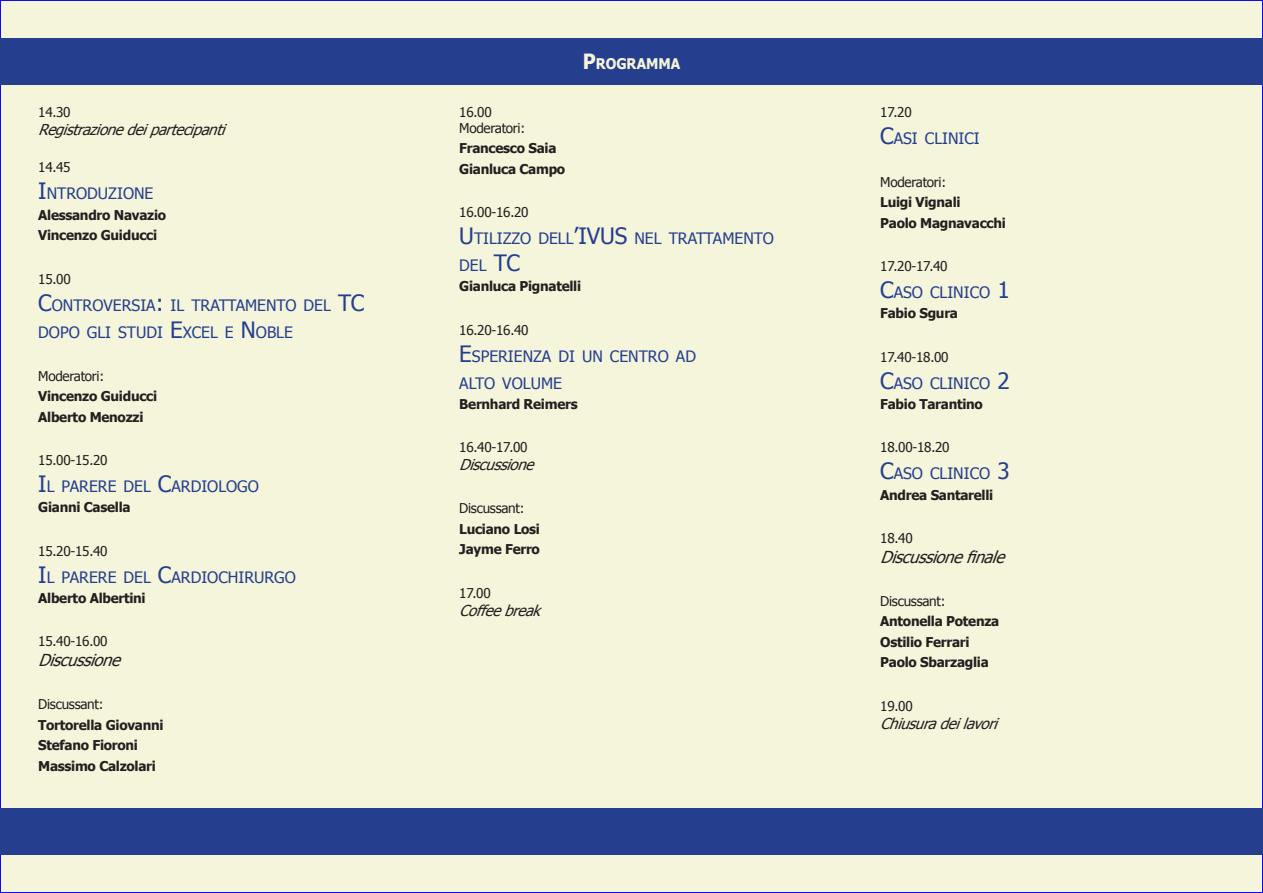
<style>
.page{position:relative;width:1263px;height:893px;background:#fff}
.page>*{position:absolute;margin:0;border:0;box-sizing:border-box;transform-origin:0 0}
.t1{font:italic 16.5px "Tahoma";color:#231f20}
.t2{font:15.75px/27px "Tahoma";color:#253f8e}
.t3{font:italic 15px "Tahoma";color:#231f20}
.t4{font:700 14.7px "Tahoma";color:#f5f5dc;scale:.94 1}
.t5{font:700 13.5px/20.4px "Tahoma";letter-spacing:-.02em;color:#231f20}
.t6{font:13.5px/16.2px "Tahoma";letter-spacing:-.02em;color:#231f20}
.s1{font-size:22.5px}
.s2{font-size:21px}
</style>
<div class="page">
<div style="left:0;top:0;width:1262px;height:892px;background:#f5f5dc"></div>
<div style="left:0;top:38px;width:1263px;height:47px;background:#253f8e"></div>
<div style="left:0;top:808px;width:1262px;height:47px;background:#253f8e"></div>
<p class="t6" style="left:38px;top:103px;width:34px">14.30</p>
<p class="t3" style="left:38px;top:119px;width:194px">Registrazionedeipartecipanti</p>
<p class="t6" style="left:38px;top:159px;width:34px">14.45</p>
<p class="t2" style="left:38px;top:179px;width:117px"><span class="s1">I</span>NTRODUZIONE</p>
<p class="t5" style="left:38px;top:204px;width:129px">Alessandro Navazio<br>Vincenzo Guiducci</p>
<p class="t6" style="left:38px;top:270px;width:34px">15.00</p>
<p class="t2" style="left:38px;top:291px;width:314px"><span class="s1">C</span>ONTROVERSIA<span class="s1">:</span> IL TRATTAMENTO DEL <span class="s1">TC<br></span>DOPO GLI STUDI <span class="s1">E</span>XCEL E <span class="s1">N</span> OBLE</p>
<p class="t6" style="left:38px;top:367px;width:67px">Moderatori:</p>
<p class="t5" style="left:38px;top:385px;width:120px">Vincenzo Guiducci<br>Alberto Menozzi</p>
<p class="t6" style="left:38px;top:451px;width:71px">15.00-15.20</p>
<p class="t2" style="left:38px;top:472px;width:222px"><span class="s1">I</span>L PARERE DEL <span class="s1">C</span>ARDIOLOGO</p>
<p class="t5" style="left:38px;top:496px;width:94px">Gianni Casella</p>
<p class="t6" style="left:38px;top:542px;width:71px">15.20-15.40</p>
<p class="t2" style="left:38px;top:563px;width:259px"><span class="s1">I</span>L PARERE DEL <span class="s1">C</span>ARDIOCHIRURGO</p>
<p class="t5" style="left:38px;top:587px;width:109px">Alberto Albertini</p>
<p class="t6" style="left:38px;top:633px;width:71px">15.40-16.00</p>
<p class="t1" style="left:38px;top:649px;width:90px">Discussione</p>
<p class="t6" style="left:38px;top:696px;width:67px">Discussant:</p>
<p class="t5" style="left:38px;top:714px;width:127px">Tortorella Giovanni<br>Stefano Fioroni<br>Massimo Calzolari</p>
<p class="t4" style="left:583px;top:54px;width:105px"><span class="s2">P</span>ROGRAMMA</p>
<p class="t6" style="left:459px;top:103px;width:67px">16.00<br>Moderatori:</p>
<p class="t5" style="left:459px;top:137px;width:108px">Francesco Saia<br>Gianluca Campo</p>
<p class="t6" style="left:459px;top:203px;width:71px">16.00-16.20</p>
<p class="t2" style="left:459px;top:224px;width:132px"><span class="s1">U</span>TILIZZO DELL<span class="s1">’IVUS</span></p>
<p class="t2" style="left:634px;top:224px;width:141px">NEL TRATTAMENTO</p>
<p class="t2" style="left:459px;top:251px;width:49px">DEL <span class="s1">TC</span></p>
<p class="t5" style="left:459px;top:275px;width:123px">Gianluca Pignatelli</p>
<p class="t6" style="left:459px;top:321px;width:71px">16.20-16.40</p>
<p class="t2" style="left:459px;top:342px;width:237px"><span class="s1">E</span>SPERIENZA DI UN CENTRO AD<br>ALTO VOLUME</p>
<p class="t5" style="left:459px;top:393px;width:120px">Bernhard Reimers</p>
<p class="t6" style="left:459px;top:439px;width:70px">16.40-17.00</p>
<p class="t3" style="left:459px;top:455px;width:82px">Discussione</p>
<p class="t6" style="left:459px;top:500px;width:67px">Discussant:</p>
<p class="t5" style="left:459px;top:518px;width:82px">Luciano Losi<br>Jayme Ferro</p>
<p class="t6" style="left:459px;top:584px;width:33px">17.00</p>
<p class="t3" style="left:459px;top:600px;width:89px">Coffeebreak</p>
<p class="t6" style="left:880px;top:103px;width:33px">17.20</p>
<p class="t2" style="left:880px;top:124px;width:101px"><span class="s1">C</span>ASI CLINICI</p>
<p class="t6" style="left:880px;top:173px;width:67px">Moderatori:</p>
<p class="t5" style="left:880px;top:191px;width:127px">Luigi Vignali<br>Paolo Magnavacchi</p>
<p class="t6" style="left:880px;top:257px;width:69px">17.20-17.40</p>
<p class="t2" style="left:880px;top:278px;width:131px"><span class="s1">C</span>ASO CLINICO <span class="s1">1</span></p>
<p class="t5" style="left:880px;top:302px;width:79px">Fabio Sgura</p>
<p class="t6" style="left:880px;top:348px;width:70px">17.40-18.00</p>
<p class="t2" style="left:880px;top:369px;width:131px"><span class="s1">C</span>ASO CLINICO <span class="s1">2</span></p>
<p class="t5" style="left:880px;top:393px;width:104px">Fabio Tarantino</p>
<p class="t6" style="left:880px;top:439px;width:71px">18.00-18.20</p>
<p class="t2" style="left:880px;top:459px;width:131px"><span class="s1">C</span>ASO CLINICO <span class="s1">3</span></p>
<p class="t5" style="left:880px;top:484px;width:115px">Andrea Santarelli</p>
<p class="t6" style="left:880px;top:529px;width:34px">18.40</p>
<p class="t1" style="left:880px;top:546px;width:132px">Discussionefinale</p>
<p class="t6" style="left:880px;top:592px;width:67px">Discussant:</p>
<p class="t5" style="left:880px;top:610px;width:121px">Antonella Potenza<br>Ostilio Ferrari<br>Paolo Sbarzaglia</p>
<p class="t6" style="left:880px;top:697px;width:34px">19.00</p>
<p class="t3" style="left:880px;top:713px;width:125px">Chiusuradeilavori</p>
</div>
